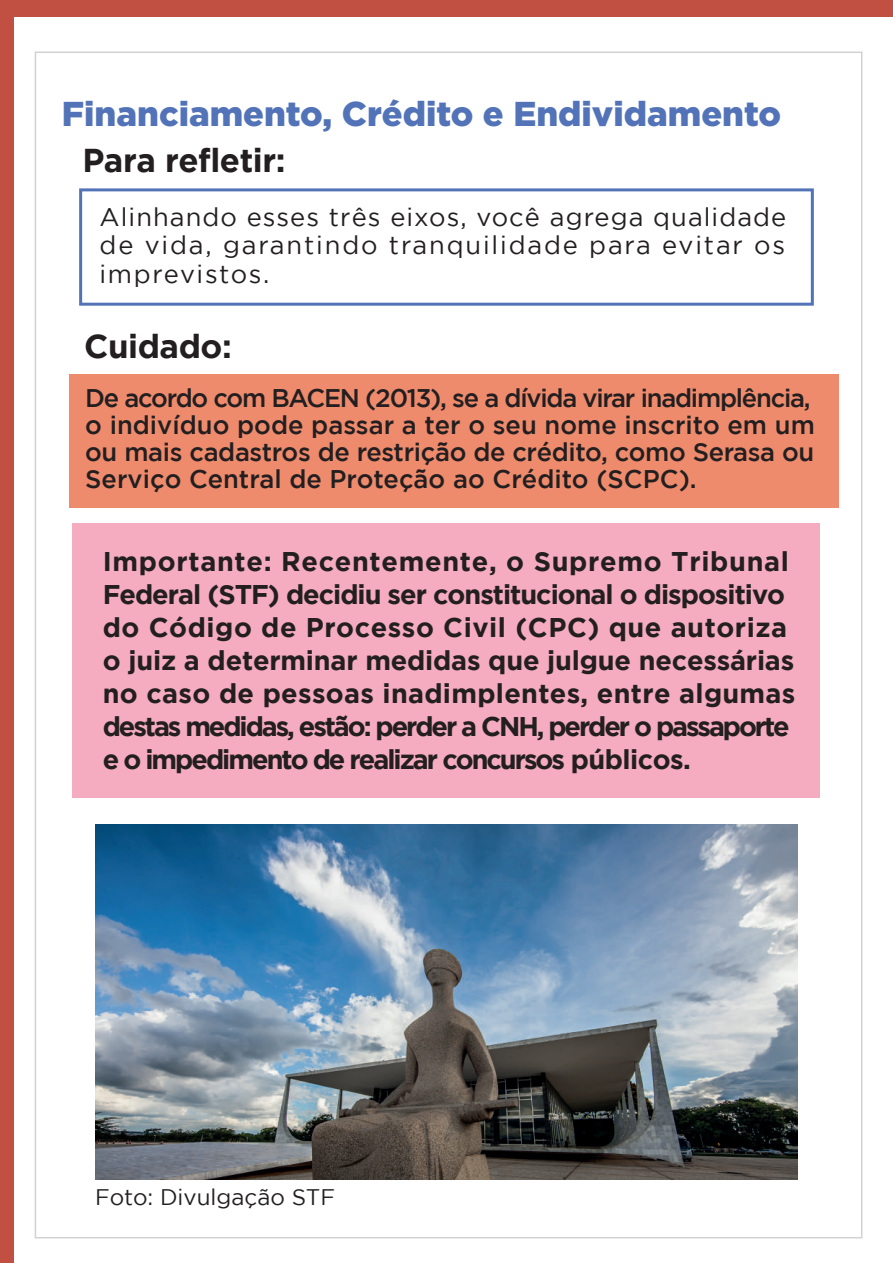
<style>
.page{position:relative;width:893px;height:1263px;background:#fff}
.page>*{position:absolute;margin:0;border:0;box-sizing:border-box;transform-origin:0 0}
.t1{font:900 34.5px "Gotham";color:#5273b8}
.t2{font:700 33px "Gotham";letter-spacing:-.015em;color:#231f20}
.t3{font:700 27px/33px "Gotham";letter-spacing:-.005em;color:#231f20}
.t4{font:500 25.5px/27px "Gotham";letter-spacing:-.015em;color:#231f20}
.t5{font:25.5px/28.5px "Gotham";letter-spacing:.07em;color:#231f20;text-align:justify}
.t6{font:22.5px "Gotham";color:#231f20}
</style>
<div class="page">
<div style="left:69px;top:374px;width:770px;height:134px;background:#ef8b6d"></div>
<div style="left:0;top:0;width:893px;height:17px;background:#c15043"></div>
<div style="left:0;top:0;width:14px;height:1263px;background:#c15043"></div>
<div style="left:73px;top:524px;width:747px;height:274px;background:#f6acc0"></div>
<img style="left:95px;top:824px;width:703px;height:355px">
<div style="left:79px;top:188px;width:735px;height:118px;border:3px solid #5273b8"></div>
<p class="t1" style="left:62px;top:94px;width:721px">Financiamento, Crédito e Endividamento</p>
<p class="t2" style="left:82px;top:141px;width:205px">Para refletir:</p>
<p class="t5" style="left:100px;top:202px;width:688px">Alinhando esses três eixos, você agrega qualidade de vida, garantindo tranquilidade para evitar os imprevistos.</p>
<p class="t2" style="left:84px;top:327px;width:149px">Cuidado:</p>
<p class="t4" style="left:85px;top:384px;width:731px">De acordo com BACEN (2013), se a dívida virar inadimplência, o indivíduo pode passar a ter o seu nome inscrito em um ou mais cadastros de restrição de crédito, como Serasa ou Serviço Central de Proteção ao Crédito (SCPC).</p>
<p class="t3" style="left:103px;top:544px;width:694px">Importante: Recentemente, o Supremo Tribunal Federal (STF) decidiu ser constitucional o dispositivo do Código de Processo Civil (CPC) que autoriza o juiz a determinar medidas que julgue necessárias no caso de pessoas inadimplentes, entre algumas destas medidas, estão: perder a CNH, perder o passaporte e o impedimento de realizar concursos públicos.</p>
<p class="t6" style="left:95px;top:1184px;width:241px">Foto: Divulgação STF</p>
</div>
